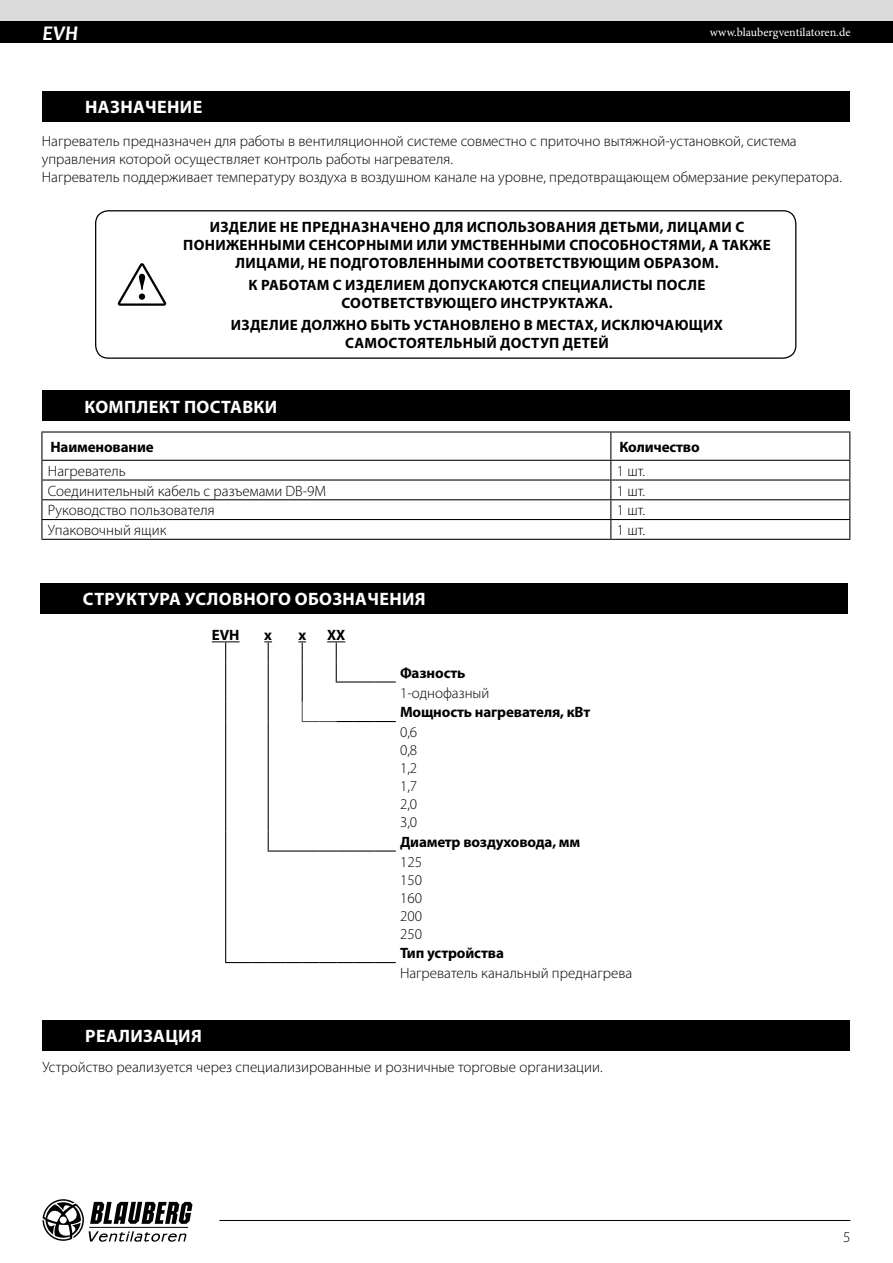
<style>
.page{position:relative;width:893px;height:1263px;background:#fff}
.page>*{position:absolute;margin:0;border:0;box-sizing:border-box;transform-origin:0 0}
.t1{font:italic 700 21px "Candara";color:#fff}
.t2{font:700 18px "Myriad Pro";letter-spacing:.02em;color:#fff}
.t3{font:300 15px/18px "Myriad Pro";color:#000;text-align:justify}
.t4{font:700 15px/18px "Myriad Pro";letter-spacing:.02em;color:#000;text-align:center}
.t5{font:700 15px "Myriad Pro";letter-spacing:-.01em;color:#000}
.t6{font:12px "Minion Pro";color:#fff}
</style>
<div class="page">
<div style="left:0;top:0;width:893px;height:21px;background:#dadada"></div>
<div style="left:0;top:21px;width:893px;height:22px;background:#000"></div>
<svg style="left:43px;top:1199px;width:149px;height:43px"></svg>
<hr style="left:219px;top:1220px;width:631px;height:1px;background:#000">
<div style="left:95px;top:210px;width:701px;height:149px;border:1px solid #000;border-radius:13px"></div>
<svg style="left:118px;top:263px;width:48px;height:43px"></svg>
<hr style="left:41px;top:431px;width:570px;height:1px;background:#000">
<hr style="left:611px;top:431px;width:239px;height:1px;background:#000">
<svg style="left:41px;top:432px;width:1px;height:107px"></svg>
<hr style="left:41px;top:460px;width:570px;height:1px;background:#000">
<hr style="left:41px;top:479px;width:570px;height:2px;background:#000">
<hr style="left:41px;top:499px;width:570px;height:1px;background:#000">
<hr style="left:41px;top:519px;width:570px;height:1px;background:#000">
<hr style="left:41px;top:539px;width:570px;height:1px;background:#000">
<svg style="left:610px;top:432px;width:1px;height:107px"></svg>
<hr style="left:611px;top:460px;width:239px;height:1px;background:#000">
<svg style="left:849px;top:432px;width:1px;height:107px"></svg>
<hr style="left:611px;top:479px;width:239px;height:2px;background:#000">
<hr style="left:611px;top:499px;width:239px;height:1px;background:#000">
<hr style="left:611px;top:519px;width:239px;height:1px;background:#000">
<hr style="left:611px;top:539px;width:239px;height:1px;background:#000">
<hr style="left:268px;top:721px;width:1px;height:110px;background:#000">
<svg style="left:268px;top:831px;width:128px;height:20px"></svg>
<hr style="left:225px;top:721px;width:1px;height:110px;background:#000">
<svg style="left:225px;top:831px;width:1px;height:20px"></svg>
<hr style="left:225px;top:851px;width:1px;height:92px;background:#000">
<svg style="left:225px;top:943px;width:171px;height:20px"></svg>
<svg style="left:212px;top:641px;width:28px;height:80px"></svg>
<svg style="left:264px;top:641px;width:8px;height:80px"></svg>
<svg style="left:298px;top:641px;width:98px;height:81px"></svg>
<div style="left:43px;top:91px;width:807px;height:31px;background:#000"></div>
<div style="left:42px;top:390px;width:808px;height:31px;background:#000"></div>
<div style="left:40px;top:583px;width:808px;height:31px;background:#000"></div>
<div style="left:43px;top:1020px;width:807px;height:30px;background:#000"></div>
<h1 class="t1" style="left:43px;top:20px;width:37px">EVH</h1>
<p class="t6" style="left:710px;top:24px;width:142px">www.blaubergventilatoren.de</p>
<p class="t2" style="left:85px;top:95px;width:119px">НАЗНАЧЕНИЕ</p>
<p class="t3" style="left:42px;top:132px;width:802px;text-align:left">Нагреватель предназначен для работы в вентиляционной системе совместно с приточно вытяжной-установкой, система управления которой осуществляет контроль работы нагревателя.<br>Нагреватель поддерживает температуру воздуха в воздушном канале на уровне, предотвращающем обмерзание рекуператора.</p>
<p class="t4" style="left:183px;top:217px;width:589px">ИЗДЕЛИЕ НЕ ПРЕДНАЗНАЧЕНО ДЛЯ ИСПОЛЬЗОВАНИЯ ДЕТЬМИ, ЛИЦАМИ С<br>ПОНИЖЕННЫМИ СЕНСОРНЫМИ ИЛИ УМСТВЕННЫМИ СПОСОБНОСТЯМИ, А ТАКЖЕ<br>ЛИЦАМИ, НЕ ПОДГОТОВЛЕННЫМИ СООТВЕТСТВУЮЩИМ ОБРАЗОМ.</p>
<p class="t4" style="left:249px;top:276px;width:458px">К РАБОТАМ С ИЗДЕЛИЕМ ДОПУСКАЮТСЯ СПЕЦИАЛИСТЫ ПОСЛЕ<br>СООТВЕТСТВУЮЩЕГО ИНСТРУКТАЖА.</p>
<p class="t4" style="left:231px;top:316px;width:494px">ИЗДЕЛИЕ ДОЛЖНО БЫТЬ УСТАНОВЛЕНО В МЕСТАХ, ИСКЛЮЧАЮЩИХ<br>САМОСТОЯТЕЛЬНЫЙ ДОСТУП ДЕТЕЙ</p>
<p class="t2" style="left:84px;top:395px;width:194px">КОМПЛЕКТ ПОСТАВКИ</p>
<p class="t5" style="left:50px;top:437px;width:105px">Наименование</p>
<p class="t5" style="left:619px;top:437px;width:82px">Количество</p>
<p class="t3" style="left:48px;top:462px;width:79px">Нагреватель</p>
<p class="t3" style="left:617px;top:462px;width:30px">1 шт.</p>
<p class="t3" style="left:48px;top:482px;width:280px">Соединительный кабель с разъемами DB-9M</p>
<p class="t3" style="left:617px;top:482px;width:30px">1 шт.</p>
<p class="t3" style="left:48px;top:501px;width:168px">Руководство пользователя</p>
<p class="t3" style="left:617px;top:501px;width:30px">1 шт.</p>
<p class="t3" style="left:48px;top:521px;width:120px">Упаковочный ящик</p>
<p class="t3" style="left:617px;top:521px;width:30px">1 шт.</p>
<p class="t2" style="left:83px;top:587px;width:344px">СТРУКТУРА УСЛОВНОГО ОБОЗНАЧЕНИЯ</p>
<p class="t4" style="left:212px;top:626px;width:29px">EVH</p>
<p class="t4" style="left:264px;top:626px;width:9px">х</p>
<p class="t4" style="left:298px;top:626px;width:9px">х</p>
<p class="t4" style="left:327px;top:626px;width:20px">ХХ</p>
<p class="t5" style="left:400px;top:663px;width:67px">Фазность</p>
<p class="t3" style="left:400px;top:684px;width:91px">1-однофазный</p>
<p class="t5" style="left:400px;top:702px;width:192px">Мощность нагревателя, кВт</p>
<p class="t3" style="left:400px;top:723px;width:19px">0,6<br>0,8<br>1,2<br>1,7<br>2,0<br>3,0</p>
<p class="t5" style="left:400px;top:832px;width:182px">Диаметр воздуховода, мм</p>
<p class="t3" style="left:400px;top:853px;width:23px">125<br>150<br>160<br>200<br>250</p>
<p class="t5" style="left:400px;top:943px;width:105px">Тип устройства</p>
<p class="t3" style="left:400px;top:964px;width:234px">Нагреватель канальный преднагрева</p>
<p class="t2" style="left:85px;top:1024px;width:118px">РЕАЛИЗАЦИЯ</p>
<p class="t3" style="left:43px;top:1059px;width:562px">Устройство реализуется через специализированные и розничные торговые организации.</p>
<p class="t3" style="left:843px;top:1228px;width:9px">5</p>
</div>
